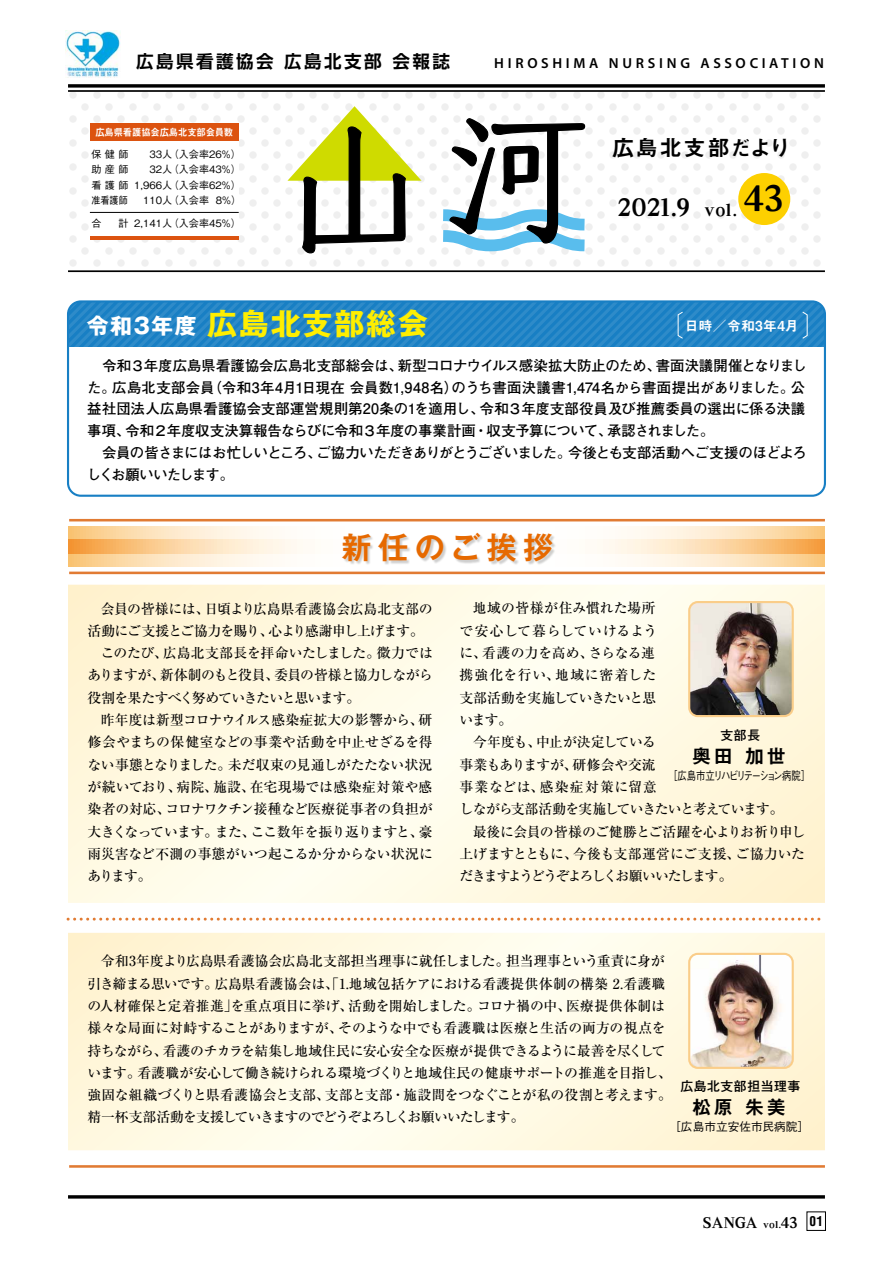
<style>
.page{position:relative;width:893px;height:1263px;background:#fff}
.page>*{position:absolute;margin:0;border:0;box-sizing:border-box;transform-origin:0 0}
.t1{font:700 30.3px "Gothic MB101 Pro De";letter-spacing:.21em;color:#e66900}
.t2{font:700 29.7px "Gothic MB101 Pro";letter-spacing:.07em;color:#fe0}
.t3{font:24.15px "DS ayumin";color:#000}
.t4{font:22.2px "Midashi Go Pro MB31";letter-spacing:.07em;color:#000}
.t5{font:700 18.3px "Gothic MB101 Pro De";letter-spacing:.19em;color:#000}
.t6{font:700 17.55px "Shin Go Pro De";letter-spacing:.14em;color:#000}
.t7{font:14.85px "DS ayumin";letter-spacing:-.07em;color:#000}
.t8{font:600 14.55px "Myriad Pro";letter-spacing:.255em;color:#000}
.t9{font:700 14.4px/21.8px "Futo Go B101 Pro";letter-spacing:-.015em;color:#000}
.t10{font:700 14.4px/21.8px "Futo Go B101 Pro";letter-spacing:-.06em;color:#000}
.t11{font:500 13.8px/22.4px "Ryumin Pro";letter-spacing:-.025em;color:#000}
.t12{font:500 13.8px/22.4px "Ryumin Pro";letter-spacing:.005em;color:#000}
.t13{font:500 13.8px "Ryumin Pro";letter-spacing:-.045em;color:#000}
.t14{font:500 13.8px "Ryumin Pro";letter-spacing:-.005em;color:#000}
.t15{font:500 13.8px "Ryumin Pro";color:#000}
.t16{font:500 13.8px "Ryumin Pro";letter-spacing:-.065em;color:#000}
.t17{font:500 13.8px "Ryumin Pro";letter-spacing:.01em;color:#000}
.t18{font:500 13.8px "Ryumin Pro";letter-spacing:-.07em;color:#000}
.t19{font:500 13.8px "Ryumin Pro";letter-spacing:-.12em;color:#000}
.t20{font:500 13.8px "Ryumin Pro";letter-spacing:-.06em;color:#000}
.t21{font:500 13.8px "Ryumin Pro";letter-spacing:.055em;color:#000}
.t22{font:13.8px "Midashi Go Pro MB31";letter-spacing:.02em;color:#fff}
.t23{font:500 12.75px "Gothic MB101 Pro";letter-spacing:.05em;color:#000}
.t24{font:500 11.7px "Gothic BBB Pro";letter-spacing:-.155em;color:#000;scale:.8 1}
.t25{font:500 11.7px "Gothic BBB Pro";letter-spacing:-.015em;color:#000}
.t26{font:500 10.05px/15.5px "Gothic BBB Pro";color:#000;text-align:justify}
.t27{font:10.05px "Midashi Go Pro MB31";letter-spacing:-.02em;color:#fff;scale:.93 1}
.s1{font-size:21.75px;color:#fff}
.s2{font-size:17.1px}
.s3{font-size:9.6px}
.s4{font-family:"Helvetica";font-weight:700;font-stretch:condensed;font-size:13.35px}
</style>
<div class="page">
<div style="left:68px;top:86px;width:757px;height:185px;background:linear-gradient(to right,#fdfdfd,#fdfdfd)"></div>
<svg style="left:68px;top:84px;width:757px;height:4px;background:#252525"></svg>
<hr style="left:68px;top:90px;width:757px;height:2px;background:#000">
<hr style="left:68px;top:270px;width:757px;height:2px;background:#000">
<div style="left:738px;top:173px;width:52px;height:52px;background:#fdd000;border-radius:50%"></div>
<svg style="left:287px;top:106px;width:135px;height:148px"></svg>
<svg style="left:431px;top:118px;width:165px;height:139px"></svg>
<svg style="left:68px;top:585px;width:757px;height:318px;background:#fef9e3"></svg>
<svg style="left:68px;top:933px;width:757px;height:217px;background:#fef9e3"></svg>
<div style="left:68px;top:301px;width:757px;height:45px;background:#2285c6"></div>
<div style="left:67px;top:300px;width:759px;height:197px;border:2px solid #187fc4;border-radius:13px"></div>
<svg style="left:68px;top:526px;width:757px;height:41px"></svg>
<svg style="left:68px;top:539px;width:757px;height:15px"></svg>
<img style="left:65px;top:30px;width:55px;height:47px">
<div style="left:90px;top:123px;width:149px;height:18px;background:#dc5310"></div>
<div style="left:90px;top:141px;width:149px;height:95px;background:#fff"></div>
<hr style="left:90px;top:236px;width:149px;height:4px;background:#dc5310">
<hr style="left:90px;top:212px;width:149px;height:1px;background:#000">
<img style="left:341px;top:532px;width:224px;height:35px">
<hr style="left:69px;top:572px;width:756px;height:2px;background:#e17b33">
<svg style="left:68px;top:918px;width:753px;height:2px"></svg>
<hr style="left:69px;top:1165px;width:756px;height:3px;background:#e17b33">
<hr style="left:69px;top:519px;width:756px;height:2px;background:#e17b33">
<img style="left:689px;top:602px;width:104px;height:114px">
<div style="left:688px;top:601px;width:106px;height:116px;border:2px solid #facd89;border-radius:9px"></div>
<img style="left:689px;top:954px;width:104px;height:114px">
<div style="left:688px;top:953px;width:106px;height:116px;border:2px solid #facd89;border-radius:9px"></div>
<svg style="left:677px;top:311px;width:7px;height:28px"></svg>
<svg style="left:801px;top:311px;width:7px;height:28px"></svg>
<div style="left:807px;top:1211px;width:19px;height:20px;border:1px solid #000"></div>
<hr style="left:68px;top:1195px;width:757px;height:3px;background:#000">
<p class="t6" style="left:136px;top:47px;width:316px">広島県看護協会 広島北支部 会報誌</p>
<p class="t8" style="left:494px;top:54px;width:331px">HIROSHIMA NURSING ASSOCIATION</p>
<p class="t27" style="left:95px;top:125px;width:150px">広島県看護協会広島北支部会員数</p>
<p class="t26" style="left:91px;top:145px;width:39px">保 健 師助 産 師看 護 師准看護師</p>
<p class="t26" style="left:91px;top:215px;width:39px">合　 計</p>
<p class="t26" style="left:169px;top:145px;width:74px">（入会率26%）（入会率43%）（入会率62%）（入会率 8%）</p>
<p class="t26" style="left:169px;top:215px;width:74px">（入会率45％）</p>
<p class="t26" style="left:134px;top:145px;width:40px;text-align:right">33人<br>32人<br>1,966人<br>110人</p>
<p class="t26" style="left:134px;top:215px;width:40px">2,141人</p>
<h2 class="t2" style="left:87px;top:299px;width:343px"><span class="s1">令和3年度</span>広島北支部総会</h2>
<h3 class="t4" style="left:612px;top:130px;width:180px">広島北支部だより</h3>
<h3 class="t3" style="left:617px;top:194px;width:169px">2021.9 <span class="s2">vol.</span> <sup>43</sup></h3>
<p class="t22" style="left:685px;top:314px;width:115px">日時／令和3年4月</p>
<p class="t9" style="left:87px;top:353px;width:721px;text-indent:15px">令和３年度広島県看護協会広島北支部総会は、新型コロナウイルス感染拡大防止のため、書面決議開催となりました。広島北支部会員（令和3年4月1日現在 会員数1,948名）のうち書面決議書1,474名から書面提出がありました。公益社団法人広島県看護協会支部運営規則第20条の1を適用し、令和３年度支部役員及び推薦委員の選出に係る決議事項、令和２年度収支決算報告ならびに令和３年度の事業計画・収支予算について、承認されました。</p>
<p class="t10" style="left:87px;top:440px;width:721px;text-indent:15px">会員の皆さまにはお忙しいところ、ご協力いただきありがとうございました。今後とも支部活動へご支援のほどよろしくお願いいたします。</p>
<h1 class="t1" style="left:342px;top:523px;width:213px">新任のご挨拶</h1>
<p class="t14" style="left:101px;top:597px;width:333px">会員の皆様には、日頃より広島県看護協会広島北支部の</p>
<p class="t16" style="left:88px;top:620px;width:338px">活動にご支援とご協力を賜り、心より感謝申し上げます。</p>
<p class="t11" style="left:101px;top:641px;width:333px">このたび、広島北支部長を拝命いたしました。微力では</p>
<p class="t13" style="left:88px;top:664px;width:346px">ありますが、新体制のもと役員、委員の皆様と協力しながら</p>
<p class="t20" style="left:88px;top:687px;width:274px">役割を果たすべく努めていきたいと思います。</p>
<p class="t11" style="left:101px;top:708px;width:333px">昨年度は新型コロナウイルス感染症拡大の影響から、研</p>
<p class="t11" style="left:88px;top:730px;width:347px">修会やまちの保健室などの事業や活動を中止せざるを得</p>
<p class="t11" style="left:88px;top:752px;width:346px">ない事態となりました。未だ収束の見通しがたたない状況</p>
<p class="t17" style="left:88px;top:776px;width:346px">が続いており、病院、施設、在宅現場では感染症対策や感</p>
<p class="t15" style="left:88px;top:798px;width:347px">染者の対応、コロナワクチン接種など医療従事者の負担が</p>
<p class="t13" style="left:88px;top:821px;width:347px">大きくなっています。また、ここ数年を振り返りますと、豪</p>
<p class="t15" style="left:88px;top:843px;width:347px">雨災害など不測の事態がいつ起こるか分からない状況に</p>
<p class="t11" style="left:88px;top:864px;width:66px">あります。</p>
<p class="t12" style="left:459px;top:596px;width:199px;text-indent:13px">地域の皆様が住み慣れた場所で安心して暮らしていけるように、看護の力を高め、さらなる連携強化を行い、地域に密着した支部活動を実施していきたいと思います。</p>
<p class="t11" style="left:473px;top:730px;width:185px">今年度も、中止が決定している</p>
<p class="t11" style="left:459px;top:752px;width:198px">事業もありますが、研修会や交流</p>
<p class="t21" style="left:459px;top:776px;width:199px">事業などは、感染症対策に留意</p>
<p class="t18" style="left:459px;top:798px;width:326px">しながら支部活動を実施していきたいと考えています。</p>
<p class="t11" style="left:473px;top:819px;width:334px">最後に会員の皆様のご健勝とご活躍を心よりお祈り申し</p>
<p class="t14" style="left:459px;top:843px;width:347px">上げますとともに、今後も支部運営にご支援、ご協力いた</p>
<p class="t19" style="left:459px;top:865px;width:275px">だきますようどうぞよろしくお願いいたします。</p>
<p class="t23" style="left:721px;top:724px;width:41px">支部長</p>
<h3 class="t5" style="left:692px;top:740px;width:94px">奥田 加世</h3>
<p class="t24" style="left:668px;top:766px;width:179px">［広島市立リハビリテーション病院］</p>
<p class="t11" style="left:88px;top:949px;width:586px;text-indent:13px">令和3年度より広島県看護協会広島北支部担当理事に就任しました。担当理事という重責に身が引き締まる思いです。広島県看護協会は、「1.地域包括ケアにおける看護提供体制の構築 2.看護職の人材確保と定着推進」を重点項目に挙げ、活動を開始しました。コロナ禍の中、医療提供体制は様々な局面に対峙することがありますが、そのような中でも看護職は医療と生活の両方の視点を持ちながら、看護のチカラを結集し地域住民に安心安全な医療が提供できるように最善を尽くしています。看護職が安心して働き続けられる環境づくりと地域住民の健康サポートの推進を目指し、強固な組織づくりと県看護協会と支部、支部と支部・施設間をつなぐことが私の役割と考えます。精一杯支部活動を支援していきますのでどうぞよろしくお願いいたします。</p>
<p class="t23" style="left:680px;top:1076px;width:121px">広島北支部担当理事</p>
<h3 class="t5" style="left:692px;top:1092px;width:94px">松原 朱美</h3>
<p class="t25" style="left:669px;top:1118px;width:142px">［広島市立安佐市民病院］</p>
<p class="t7" style="left:702px;top:1214px;width:122px">SANGA <span class="s3">vol.</span>43 <span class="s4">01</span></p>
</div>
